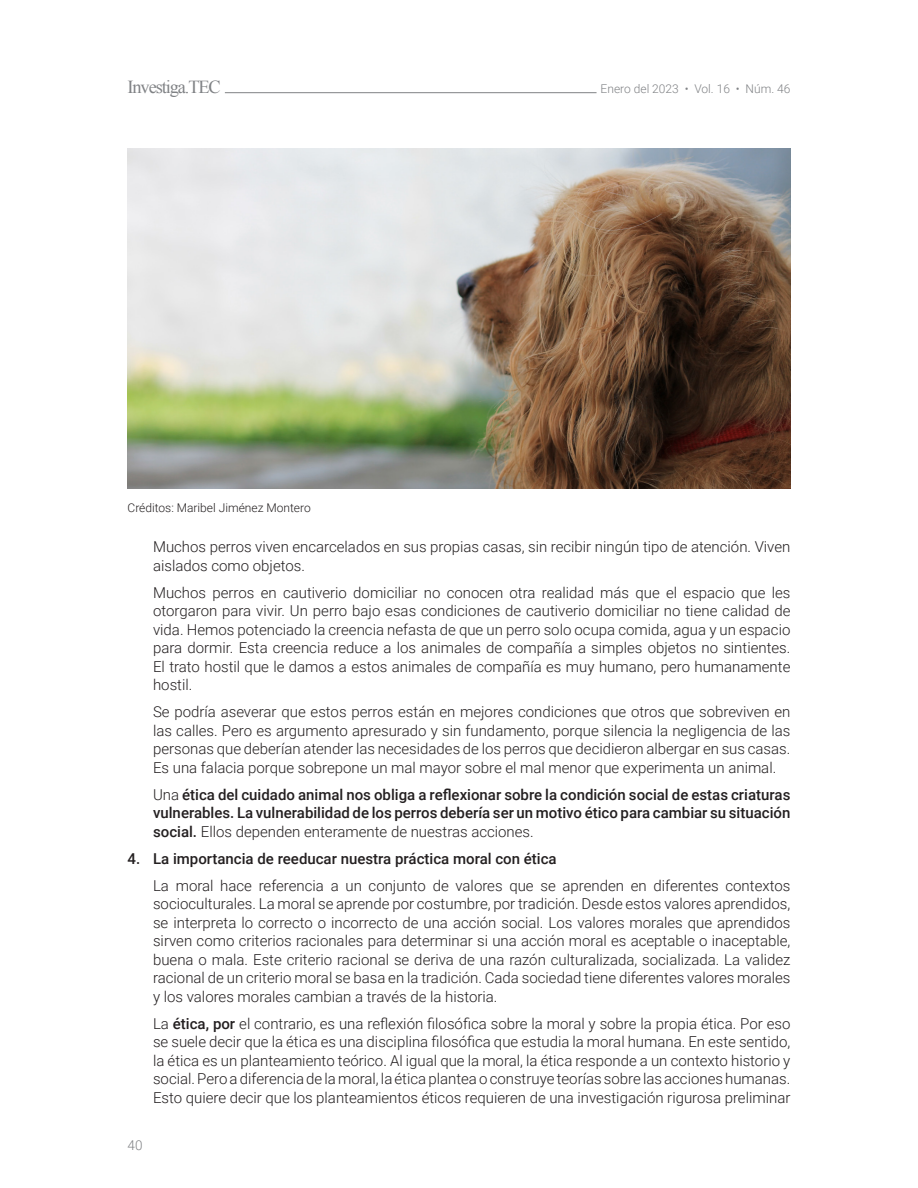
<style>
.page{position:relative;width:918px;height:1188px;background:#fff}
.page>*{position:absolute;margin:0;border:0;box-sizing:border-box;transform-origin:0 0}
.t1{font:18.3px "Times New Roman";letter-spacing:-.06em;color:#808285}
._2TxtGeneral_1TAB{font:300 15px/18.5px "Roboto";color:#231f20;text-align:justify}
._2TxtGeneral_1TAB-2{font:500 15px/18.5px "Roboto";color:#231f20;text-align:justify}
._2TxtGeneral_numerad{font:500 15px "Roboto";color:#231f20}
.t2{font:300 13.5px "Roboto";color:#808285}
._8PieDeFoto{font:300 12px "Roboto";color:#231f20}
.t3{font:300 12px "Roboto";color:#808285}
.s1{font-weight:300}
.s2{font-weight:500}
</style>
<div class="page">
<hr style="left:225px;top:92px;width:372px;height:1px;background:#808285">
<img style="left:128px;top:149px;width:662px;height:340px">
<p class="t1" style="left:128px;top:75px;width:95px">Investiga.TEC</p>
<p class="t3" style="left:601px;top:80px;width:191px">Enero del 2023 • Vol. 16 • Núm. 46</p>
<p class="_8PieDeFoto" style="left:128px;top:500px;width:185px">Créditos: Maribel Jiménez Montero</p>
<p class="_2TxtGeneral_1TAB" style="left:153px;top:537px;width:639px">Muchos perros viven encarcelados en sus propias casas, sin recibir ningún tipo de atención. Viven aislados como objetos.</p>
<p class="_2TxtGeneral_1TAB" style="left:153px;top:583px;width:639px">Muchos perros en cautiverio domiciliar no conocen otra realidad más que el espacio que les otorgaron para vivir. Un perro bajo esas condiciones de cautiverio domiciliar no tiene calidad de vida. Hemos potenciado la creencia nefasta de que un perro solo ocupa comida, agua y un espacio para dormir. Esta creencia reduce a los animales de compañía a simples objetos no sintientes.<br>El trato hostil que le damos a estos animales de compañía es muy humano, pero humanamente hostil.</p>
<p class="_2TxtGeneral_1TAB" style="left:153px;top:702px;width:639px">Se podría aseverar que estos perros están en mejores condiciones que otros que sobreviven en las calles. Pero es argumento apresurado y sin fundamento, porque silencia la negligencia de las personas que deberían atender las necesidades de los perros que decidieron albergar en sus casas.<br>Es una falacia porque sobrepone un mal mayor sobre el mal menor que experimenta un animal.</p>
<p class="_2TxtGeneral_1TAB-2" style="left:153px;top:785px;width:639px"><span class="s1">Una</span> ética del cuidado animal nos obliga a reflexionar sobre la condición social de estas criaturas vulnerables. La vulnerabilidad de los perros debería ser un motivo ético para cambiar su situación social. <span class="s1">Ellos dependen enteramente de nuestras acciones.</span></p>
<p class="_2TxtGeneral_numerad" style="left:128px;top:848px;width:431px">4. La importancia de reeducar nuestra práctica moral con ética</p>
<p class="_2TxtGeneral_1TAB" style="left:153px;top:876px;width:639px">La moral hace referencia a un conjunto de valores que se aprenden en diferentes contextos socioculturales. La moral se aprende por costumbre, por tradición. Desde estos valores aprendidos, se interpreta lo correcto o incorrecto de una acción social. Los valores morales que aprendidos sirven como criterios racionales para determinar si una acción moral es aceptable o inaceptable, buena o mala. Este criterio racional se deriva de una razón culturalizada, socializada. La validez racional de un criterio moral se basa en la tradición. Cada sociedad tiene diferentes valores morales y los valores morales cambian a través de la historia.</p>
<p class="_2TxtGeneral_1TAB" style="left:153px;top:1014px;width:639px">La <span class="s2">ética, por</span> el contrario, es una reflexión filosófica sobre la moral y sobre la propia ética. Por eso se suele decir que la ética es una disciplina filosófica que estudia la moral humana. En este sentido, la ética es un planteamiento teórico. Al igual que la moral, la ética responde a un contexto historio y social. Pero a diferencia de la moral, la ética plantea o construye teorías sobre las acciones humanas.<br>Esto quiere decir que los planteamientos éticos requieren de una investigación rigurosa preliminar</p>
<p class="t2" style="left:128px;top:1135px;width:16px">40</p>
</div>
